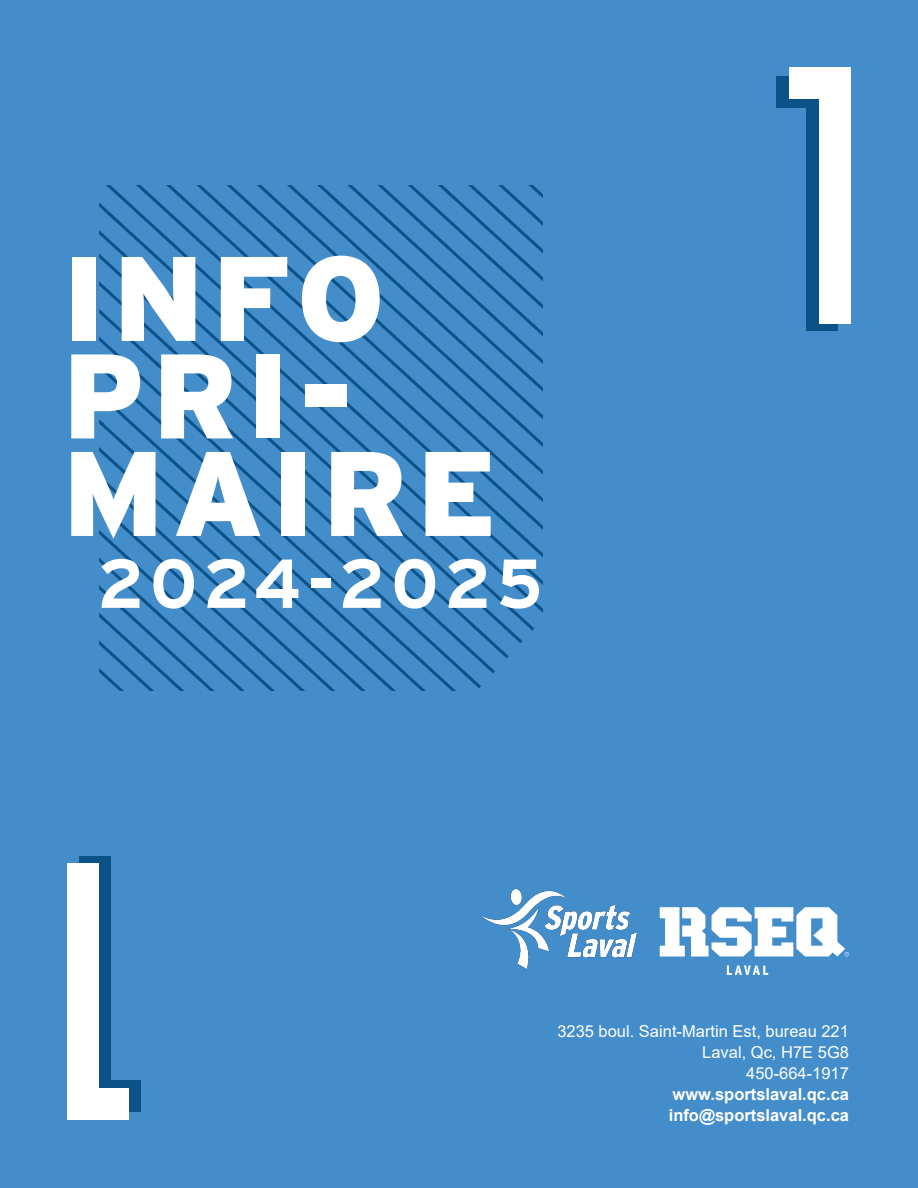
<style>
.page{position:relative;width:918px;height:1188px;background:#448dcb}
.page>*{position:absolute;margin:0;border:0;box-sizing:border-box;transform-origin:0 0}
.TITRE_PRINCI{font:900 120px/97.5px "Interstate";letter-spacing:.07em;color:#fff}
.SOUS_TITRE_PRINCI{font:700 69px "Interstate";letter-spacing:.08em;color:#fff}
.TC_blanc{font:16.5px "Arial";color:#fff}
.TC_blanc-2{font:700 16.5px "Arial";color:#fff}
</style>
<div class="page">
<svg style="left:100px;top:185px;width:443px;height:505px"></svg>
<div style="left:777px;top:76px;width:61px;height:31px;background:#0a5288"></div>
<div style="left:807px;top:106px;width:31px;height:225px;background:#0a5288"></div>
<div style="left:80px;top:1080px;width:61px;height:32px;background:#0a5288"></div>
<div style="left:80px;top:857px;width:31px;height:225px;background:#0a5288"></div>
<div style="left:790px;top:68px;width:61px;height:31px;background:#fff"></div>
<div style="left:820px;top:99px;width:31px;height:225px;background:#fff"></div>
<div style="left:67px;top:1089px;width:61px;height:31px;background:#fff"></div>
<div style="left:67px;top:864px;width:31px;height:225px;background:#fff"></div>
<img style="left:481px;top:889px;width:155px;height:80px">
<svg style="left:727px;top:965px;width:41px;height:10px"></svg>
<svg style="left:660px;top:907px;width:189px;height:50px"></svg>
<p class="TITRE_PRINCI" style="left:63px;top:249px;width:436px">INFO<br>PRI-<br>MAIRE</p>
<p class="SOUS_TITRE_PRINCI" style="left:97px;top:545px;width:447px">2024-2025</p>
<p class="TC_blanc" style="left:557px;top:1020px;width:293px">3235 boul. Saint-Martin Est, bureau 221</p>
<p class="TC_blanc" style="left:702px;top:1041px;width:148px">Laval, Qc, H7E 5G8</p>
<p class="TC_blanc" style="left:746px;top:1062px;width:104px">450-664-1917</p>
<p class="TC_blanc-2" style="left:673px;top:1083px;width:178px">www.sportslaval.qc.ca</p>
<p class="TC_blanc-2" style="left:669px;top:1104px;width:182px">info@sportslaval.qc.ca</p>
</div>
